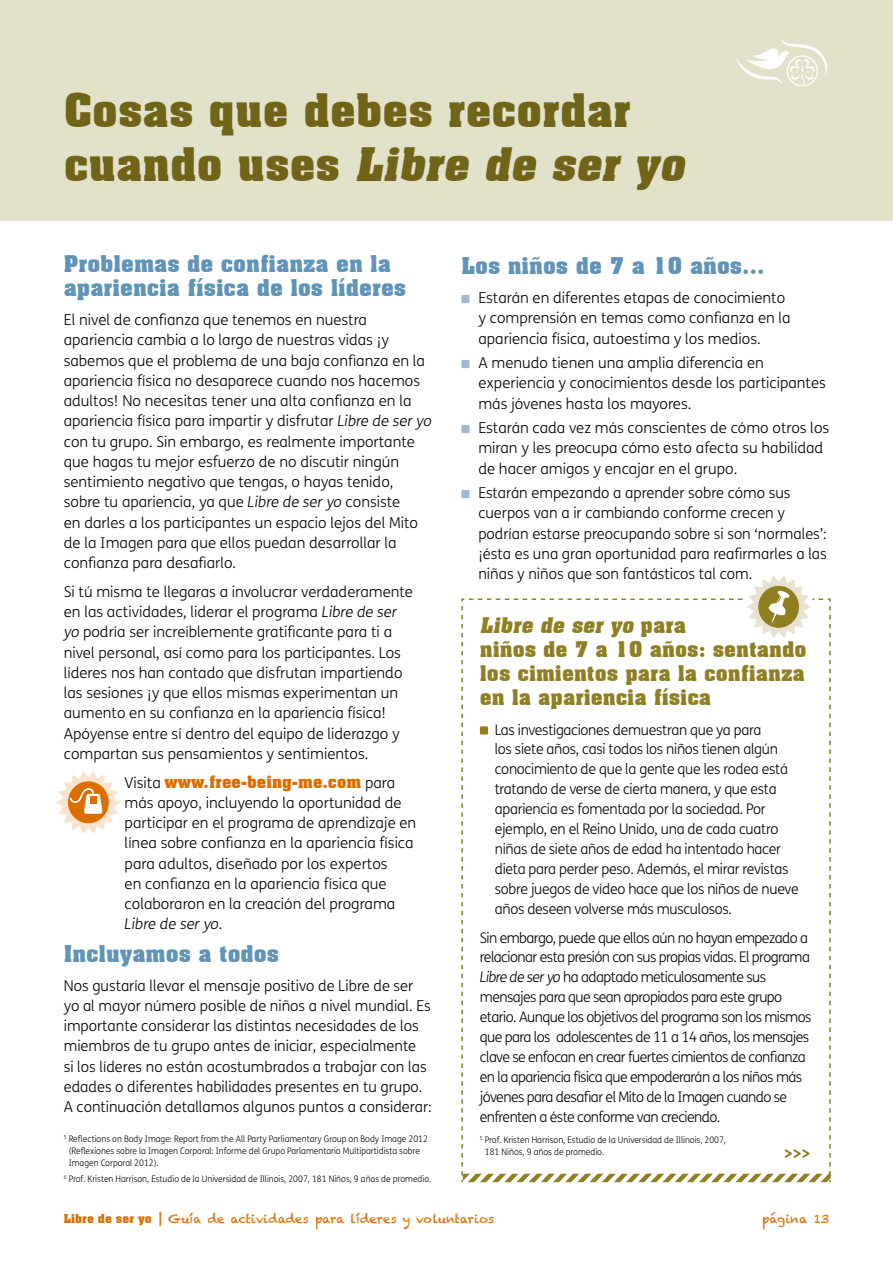
<style>
.page{position:relative;width:893px;height:1263px;background:#fff}
.page>*{position:absolute;margin:0;border:0;box-sizing:border-box;transform-origin:0 0}
.t1{font:700 45px/54px "Aachen BT";color:#706418}
.t2{font:700 22.5px/24px "Aachen BT";color:#5f93b7}
.t3{font:700 21px/24px "Aachen BT";color:#8f7f21}
.t4{font:700 16.5px "Aachen BT";color:#dc6e00}
.t5{font:300 15px/20.2px "FS Me";color:#000}
.t6{font:300 14.55px/20px "FS Me";letter-spacing:-.04em;color:#000}
.t7{font:300 14.55px/20px "FS Me";letter-spacing:-.02em;color:#000}
.t8{font:12px "Chalkduster";color:#dc6e00}
.t9{font:300 9px/12px "FS Me";color:#000;scale:.94 1}
.s1{font-style:italic}
.s2{font-family:"FS Me";font-weight:300;font-size:15px;color:#000}
.s3{font-family:"Aachen BT";font-weight:700}
</style>
<div class="page">
<div style="left:0;top:0;width:893px;height:221px;background:#e2e2cb"></div>
<svg style="left:736px;top:39px;width:91px;height:48px"></svg>
<div style="left:461px;top:295px;width:9px;height:8px;background:#9fbbd4"></div>
<div style="left:461px;top:360px;width:9px;height:8px;background:#9fbbd4"></div>
<div style="left:461px;top:425px;width:9px;height:8px;background:#9fbbd4"></div>
<div style="left:461px;top:490px;width:9px;height:8px;background:#9fbbd4"></div>
<svg style="left:56px;top:771px;width:64px;height:63px"></svg>
<div style="left:90px;top:796px;width:6px;height:8px;background:#dc6e00"></div>
<svg style="left:461px;top:575px;width:370px;height:607px"></svg>
<h1 class="t1" style="left:64px;top:83px;width:631px">Cosas que debes recordar cuando uses <span class="s1">Libre de ser yo</span></h1>
<h2 class="t2" style="left:64px;top:252px;width:344px">Problemas de confianza en la apariencia física de los líderes</h2>
<p class="t5" style="left:64px;top:309px;width:369px">El nivel de confianza que tenemos en nuestra apariencia cambia a lo largo de nuestras vidas ¡y sabemos que el problema de una baja confianza en la apariencia física no desaparece cuando nos hacemos adultos! No necesitas tener una alta confianza en la apariencia física para impartir y disfrutar <span class="s1">Libre de ser yo </span>con tu grupo. Sin embargo, es realmente importante que hagas tu mejor esfuerzo de no discutir ningún sentimiento negativo que tengas, o hayas tenido, sobre tu apariencia, ya que <span class="s1">Libre de ser yo</span> consiste<br>en darles a los participantes un espacio lejos del Mito de la Imagen para que ellos puedan desarrollar la confianza para desafiarlo.</p>
<p class="t5" style="left:64px;top:581px;width:351px">Si tú misma te llegaras a involucrar verdaderamente en las actividades, liderar el programa <span class="s1">Libre de ser yo</span> podría ser increíblemente gratificante para ti a nivel personal, así como para los participantes. Los líderes nos han contado que disfrutan impartiendo las sesiones ¡y que ellos mismas experimentan un aumento en su confianza en la apariencia física!<br>Apóyense entre sí dentro del equipo de liderazgo y compartan sus pensamientos y sentimientos.</p>
<p class="t4" style="left:125px;top:771px;width:272px"><span class="s2">Visita</span> www.free-being-me.com <span class="s2">para</span></p>
<p class="t5" style="left:125px;top:792px;width:293px">más apoyo, incluyendo la oportunidad de participar en el programa de aprendizaje en línea sobre confianza en la apariencia física para adultos, diseñado por los expertos<br>en confianza en la apariencia física que colaboraron en la creación del programa <span class="s1">Libre de ser yo</span>.</p>
<h2 class="t2" style="left:64px;top:941px;width:217px">Incluyamos a todos</h2>
<p class="t5" style="left:64px;top:975px;width:369px">Nos gustaría llevar el mensaje positivo de Libre de ser yo al mayor número posible de niños a nivel mundial. Es importante considerar las distintas necesidades de los miembros de tu grupo antes de iniciar, especialmente<br>si los líderes no están acostumbrados a trabajar con las edades o diferentes habilidades presentes en tu grupo.<br>A continuación detallamos algunos puntos a considerar:</p>
<p class="t9" style="left:69px;top:1132px;width:384px;text-indent:-5px"><sup>5</sup> Reflections on Body Image: Report from the All Party Parliamentary Group on Body Image 2012 (Reflexiones sobre la Imagen Corporal: Informe del Grupo Parlamentario Multipartidista sobre<br>Imagen Corporal 2012).</p>
<p class="t9" style="left:64px;top:1173px;width:392px"><sup>6</sup> Prof. Kristen Harrison, Estudio de la Universidad de Illinois, 2007, 181 Niños, 9 años de promedio.</p>
<h2 class="t2" style="left:461px;top:254px;width:305px">Los niños de 7 a 10 años…</h2>
<p class="t5" style="left:478px;top:287px;width:314px">Estarán en diferentes etapas de conocimiento y comprensión en temas como confianza en la apariencia física, autoestima y los medios.</p>
<p class="t5" style="left:478px;top:352px;width:349px">A menudo tienen una amplia diferencia en experiencia y conocimientos desde los participantes más jóvenes hasta los mayores.</p>
<p class="t5" style="left:478px;top:417px;width:352px">Estarán cada vez más conscientes de cómo otros los miran y les preocupa cómo esto afecta su habilidad de hacer amigos y encajar en el grupo.</p>
<p class="t5" style="left:478px;top:482px;width:350px">Estarán empezando a aprender sobre cómo sus cuerpos van a ir cambiando conforme crecen y podrían estarse preocupando sobre si son ‘normales’: ¡ésta es una gran oportunidad para reafirmarles a las niñas y niños que son fantásticos tal com.</p>
<h3 class="t3" style="left:480px;top:613px;width:328px"><span class="s1">Libre de ser yo</span> p a r a<br>niños de 7 a 10 años: sentando los cimientos para la confianza en la apariencia física</h3>
<p class="t7" style="left:495px;top:719px;width:305px">Las investigaciones demuestran que ya para<br>los siete años, casi todos los niños tienen algún conocimiento de que la gente que les rodea está tratando de verse de cierta manera, y que esta apariencia es fomentada por la sociedad. Por ejemplo, en el Reino Unido, una de cada cuatro niñas de siete años de edad ha intentado hacer dieta para perder peso. Además, el mirar revistas sobre juegos de vídeo hace que los niños de nueve años deseen volverse más musculosos.</p>
<p class="t6" style="left:480px;top:927px;width:333px">Sin embargo, puede que ellos aún no hayan empezado a relacionar esta presión con sus propias vidas. El programa <span class="s1">Libre de ser yo</span> ha adaptado meticulosamente sus mensajes para que sean apropiados para este grupo etario. Aunque los objetivos del programa son los mismos que para los adolescentes de 11 a 14 años, los mensajes clave se enfocan en crear fuertes cimientos de confianza en la apariencia física que empoderarán a los niños más jóvenes para desafiar el Mito de la Imagen cuando se enfrenten a éste conforme van creciendo.</p>
<p class="t9" style="left:485px;top:1133px;width:258px;text-indent:-5px"><sup>5</sup> Prof. Kristen Harrison, Estudio de la Universidad de Illinois, 2007,<br>181 Niños, 9 años de promedio.</p>
<p class="t8" style="left:64px;top:1211px;width:432px"><span class="s3">Libre de ser yo</span> | Guía de actividades para líderes y voluntarios</p>
<p class="t8" style="left:762px;top:1211px;width:69px">página 13</p>
</div>
